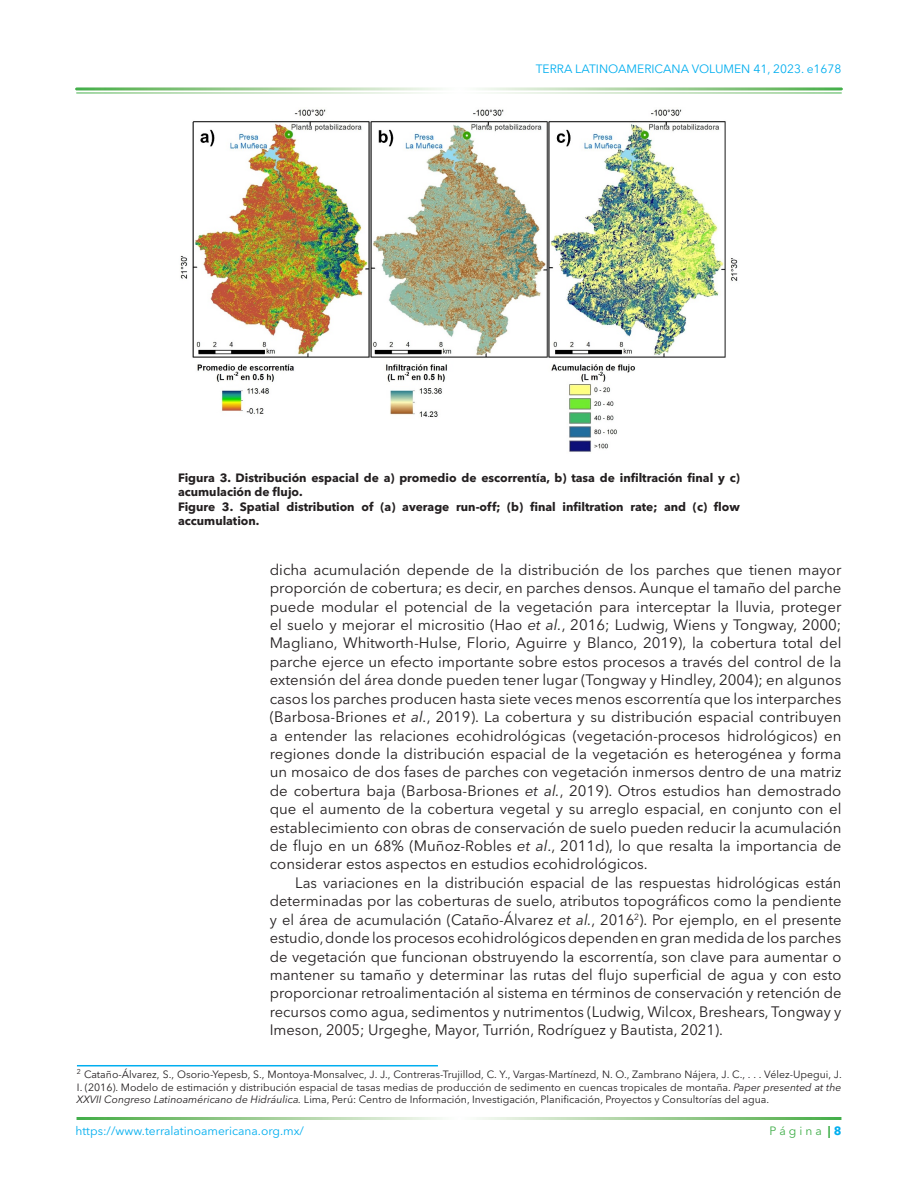
<style>
.page{position:relative;width:918px;height:1188px;background:#fff}
.page>*{position:absolute;margin:0;border:0;box-sizing:border-box;transform-origin:0 0}
._5_-CONTENIDO{font:15px/18.5px "Avenir Next LT Pro";color:#231f20;text-align:justify}
._13_-TITULO_FIGURA{font:700 12px/14.4px "Avenir Next LT Pro";color:#231f20}
.t1{font:12px "Avenir Next LT Pro";color:#00aeef}
.t2{font:12px "Avenir Next LT Pro";color:#40ae49}
.t3{font:10.5px/12.6px "Avenir Next LT Pro";color:#231f20;text-align:justify}
.s1{font-style:italic}
.s2{font-weight:700}
.s3{font-weight:700;color:#00aeef}
</style>
<div class="page">
<img style="left:180px;top:109px;width:558px;height:343px">
<hr style="left:77px;top:1065px;width:361px;height:1px;background:#00aeef">
<p class="t1" style="left:536px;top:62px;width:307px">TERRA LATINOAMERICANA VOLUMEN 41, 2023. e1678</p>
<p class="_13_-TITULO_FIGURA" style="left:178px;top:470px;width:563px">Figura 3. Distribución espacial de a) promedio de escorrentía, b) tasa de infiltración final y c) acumulación de flujo.</p>
<p class="_13_-TITULO_FIGURA" style="left:178px;top:499px;width:563px">Figure 3. Spatial distribution of (a) average run-off; (b) final infiltration rate; and (c) flow accumulation.</p>
<p class="_5_-CONTENIDO" style="left:270px;top:560px;width:573px">dicha acumulación depende de la distribución de los parches que tienen mayor proporción de cobertura; es decir, en parches densos. Aunque el tamaño del parche puede modular el potencial de la vegetación para interceptar la lluvia, proteger el suelo y mejorar el micrositio (Hao <span class="s1">et al.</span>, 2016; Ludwig, Wiens y Tongway, 2000; Magliano, Whitworth-Hulse, Florio, Aguirre y Blanco, 2019), la cobertura total del parche ejerce un efecto importante sobre estos procesos a través del control de la extensión del área donde pueden tener lugar (Tongway y Hindley, 2004); en algunos casos los parches producen hasta siete veces menos escorrentía que los interparches (Barbosa-Briones <span class="s1">et al.</span>, 2019). La cobertura y su distribución espacial contribuyen a entender las relaciones ecohidrológicas (vegetación-procesos hidrológicos) en regiones donde la distribución espacial de la vegetación es heterogénea y forma un mosaico de dos fases de parches con vegetación inmersos dentro de una matriz de cobertura baja (Barbosa-Briones <span class="s1">et al.</span>, 2019). Otros estudios han demostrado que el aumento de la cobertura vegetal y su arreglo espacial, en conjunto con el establecimiento con obras de conservación de suelo pueden reducir la acumulación de flujo en un 68% (Muñoz-Robles <span class="s1">et al</span>., 2011d), lo que resalta la importancia de considerar estos aspectos en estudios ecohidrológicos.</p>
<p class="_5_-CONTENIDO" style="left:270px;top:873px;width:573px;text-indent:26px">Las variaciones en la distribución espacial de las respuestas hidrológicas están determinadas por las coberturas de suelo, atributos topográficos como la pendiente y el área de acumulación (Cataño-Álvarez <span class="s1">et al.</span>, 2016<sup>2</sup>). Por ejemplo, en el presente estudio, donde los procesos ecohidrológicos dependen en gran medida de los parches de vegetación que funcionan obstruyendo la escorrentía, son clave para aumentar o mantener su tamaño y determinar las rutas del flujo superficial de agua y con esto proporcionar retroalimentación al sistema en términos de conservación y retención de recursos como agua, sedimentos y nutrimentos (Ludwig, Wilcox, Breshears, Tongway y Imeson, 2005; Urgeghe, Mayor, Turrión, Rodríguez y Bautista, 2021).</p>
<p class="t3" style="left:77px;top:1068px;width:766px"><sup>2</sup> Cataño-Álvarez, S., Osorio-Yepesb, S., Montoya-Monsalvec, J. J., Contreras-Trujillod, C. Y., Vargas-Martínezd, N. O., Zambrano Nájera, J. C., . . . Vélez-Upegui, J.<br>I. (2016). Modelo de estimación y distribución espacial de tasas medias de producción de sedimento en cuencas tropicales de montaña. <span class="s1">Paper presented at the XXVII Congreso Latinoaméricano de Hidráulica.</span> Lima, Perú: Centro de Información, Investigación, Planificación, Proyectos y Consultorías del agua.</p>
<p class="t1" style="left:76px;top:1124px;width:230px">https://www.terralatinoamericana.org.mx/</p>
<p class="t2" style="left:769px;top:1124px;width:73px">P á g i n a <span class="s2">|</span> <span class="s3">8</span></p>
</div>
